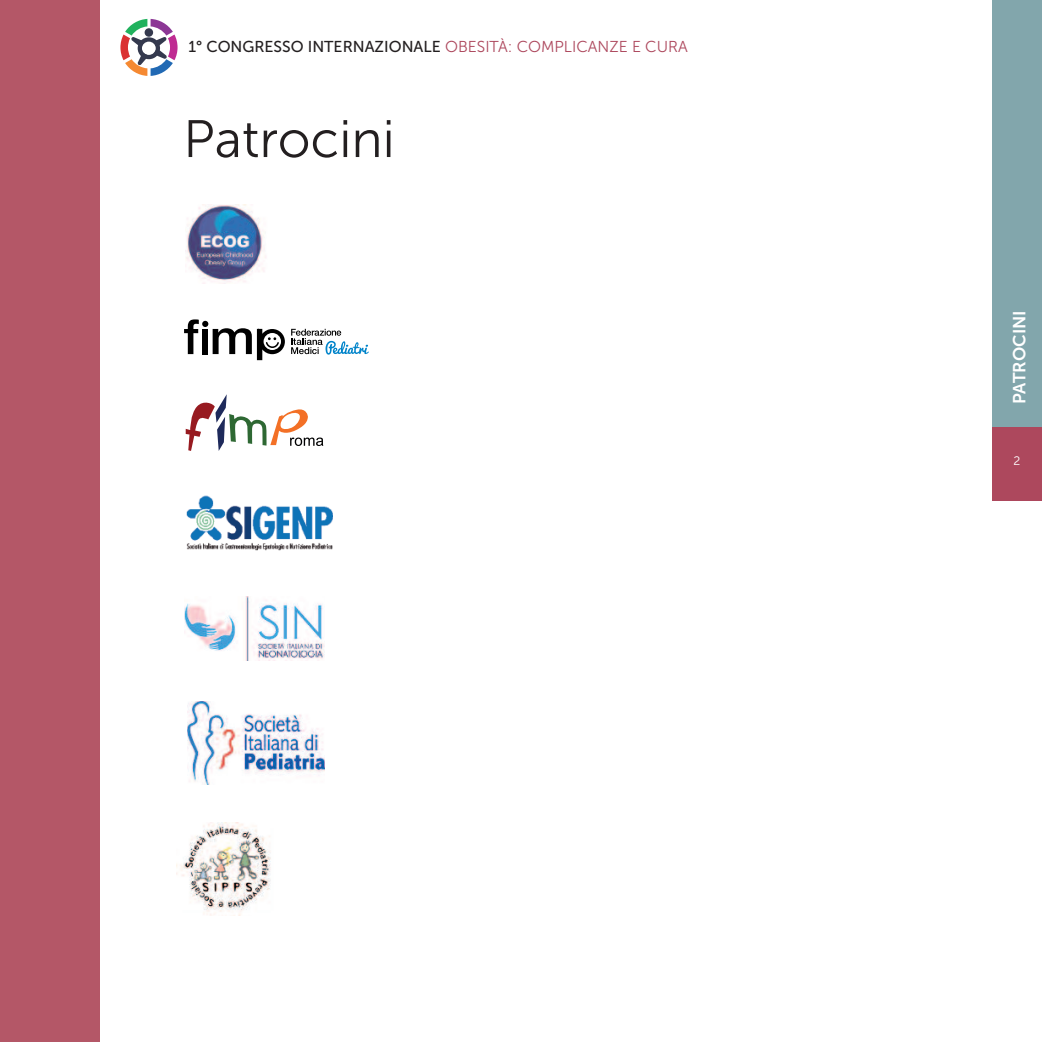
<style>
.page{position:relative;width:1042px;height:1042px;background:#fff}
.page>*{position:absolute;margin:0;border:0;box-sizing:border-box;transform-origin:0 0}
.t1{font:52.5px "Museo Sans 300";color:#231f20}
.t2{font:17.5px "Museo Sans 700";color:#fff}
.t3{font:15.75px "Museo Sans 500";color:#231f20}
.t4{font:12.25px "Museo Sans 300";color:#fff}
.s1{font-family:"Museo Sans 300";color:#ad485d}
</style>
<div class="page">
<div style="left:0;top:0;width:99px;height:1042px;background:#b45767"></div>
<img style="left:184px;top:596px;width:141px;height:65px">
<img style="left:188px;top:701px;width:136px;height:83px">
<img style="left:176px;top:822px;width:95px;height:93px">
<img style="left:185px;top:205px;width:81px;height:79px">
<img style="left:186px;top:495px;width:147px;height:56px">
<svg style="left:184px;top:319px;width:101px;height:41px"></svg>
<svg style="left:291px;top:329px;width:78px;height:26px"></svg>
<svg style="left:186px;top:394px;width:137px;height:57px"></svg>
<div style="left:992px;top:427px;width:50px;height:74px;background:#ad485d"></div>
<div style="left:992px;top:0;width:50px;height:427px;background:#82a6ac"></div>
<svg style="left:120px;top:19px;width:58px;height:57px"></svg>
<div style="left:145px;top:28px;width:8px;height:9px;background:#34394e;border-radius:50%"></div>
<p class="t3" style="left:188px;top:38px;width:501px">1° CONGRESSO INTERNAZIONALE <span class="s1">OBESITÀ: COMPLICANZE E CURA</span></p>
<h1 class="t1" style="left:183px;top:108px;width:213px">PATROCINI</h1>
<p class="t2" style="left:1009px;top:404px;width:95px;rotate:-90deg">PATROCINI</p>
<p class="t4" style="left:1013px;top:453px;width:8px">2</p>
</div>
